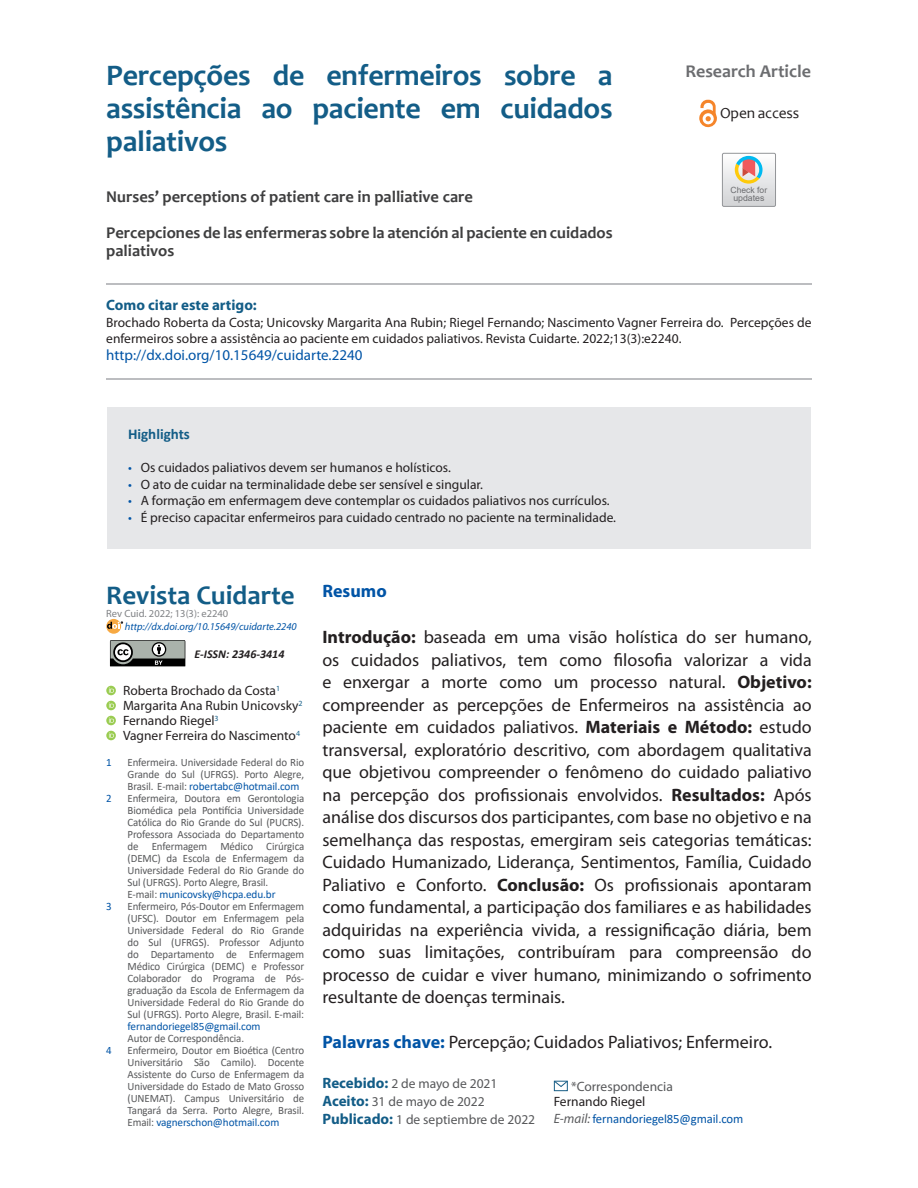
<style>
.page{position:relative;width:918px;height:1188px;background:#fff}
.page>*{position:absolute;margin:0;border:0;box-sizing:border-box;transform-origin:0 0}
.Estilo_de_párrafo_1{font:700 30px/33px "Candara";letter-spacing:-.01em;color:#135d87;text-align:justify}
.Estilo_de_párrafo_1-2{font:700 27px "Candara";color:#135d87}
.t1{font:18px/22.5px "Myriad Pro";color:#231f20;text-align:justify}
.Estilo_de_párrafo_1-3{font:700 18px "Candara";color:#6c6d70}
.Default_wrd_3{font:700 18px "Myriad Pro";color:#0154a6}
.Estilo_de_párrafo_1-4{font:700 16.5px/18px "Candara";color:#3e3e3f}
.t2{font:15.45px "Candara";letter-spacing:-.015em;color:#231f20}
.Normal_wrd_38{font:15px "Myriad Pro";color:#0154a6}
.Normal_wrd_38-2{font:700 15px "Myriad Pro";color:#135d87}
.Normal_wrd_38-3{font:700 15px "Calibri";color:#135d87}
.Normal_wrd_38-4{font:13.5px/16.5px "Myriad Pro";color:#231f20}
.Estilo_de_párrafo_1-5{font:13.5px "Myriad Pro";color:#231f20}
.Estilo_de_párrafo_1-6{font:13.5px "Myriad Pro";color:#57585a}
.Estilo_de_párrafo_1-7{font:12.75px "Calibri";letter-spacing:-.01em;color:#0154a6}
.Estilo_de_párrafo_1-8{font:italic 700 12px "Calibri";color:#231f20}
.pie_de_página{font:11.25px/12px "Calibri";letter-spacing:-.01em;color:#57585a;text-align:justify}
.pie_de_página-2{font:11.25px "Calibri";letter-spacing:-.01em;color:#0154a6}
.t3{font:italic 10.5px "Myriad Pro";color:#0154a6}
.parrafos_generales{font:10.5px "Myriad Pro";color:#808285}
.t4{font:8.7px "Arial";color:#6c6d70}
.t5{font:8.55px "Arial";color:#6c6d70}
.s1{color:#0154a6}
.s2{color:#57585a}
.s3{font-weight:700}
.s4{font-weight:700;color:#0154a6}
.s5{font-weight:700;font-size:15px;color:#135d87}
.s6{font-family:"Myriad Pro";font-style:italic;font-size:13.5px;color:#57585a}
</style>
<div class="page">
<div style="left:107px;top:408px;width:704px;height:141px;background:#e6e7e9"></div>
<svg style="left:106px;top:686px;width:10px;height:9px"></svg>
<svg style="left:106px;top:701px;width:10px;height:9px"></svg>
<svg style="left:106px;top:716px;width:10px;height:9px"></svg>
<svg style="left:106px;top:731px;width:10px;height:9px"></svg>
<svg style="left:722px;top:153px;width:54px;height:53px"></svg>
<svg style="left:699px;top:100px;width:18px;height:28px"></svg>
<div style="left:554px;top:1081px;width:14px;height:10px;border:1px solid #185d86"></div>
<svg style="left:554px;top:1081px;width:14px;height:6px"></svg>
<svg style="left:110px;top:640px;width:75px;height:26px"></svg>
<svg style="left:106px;top:619px;width:15px;height:15px"></svg>
<svg style="left:107px;top:622px;width:16px;height:7px"></svg>
<hr style="left:106px;top:283px;width:706px;height:2px;background:#bcbdc0">
<hr style="left:106px;top:378px;width:706px;height:2px;background:#bcbdc0">
<p class="Estilo_de_párrafo_1" style="left:106px;top:59px;width:508px">Percepções de enfermeiros sobre a assistência ao paciente em cuidados paliativos</p>
<p class="Estilo_de_párrafo_1-4" style="left:106px;top:188px;width:368px">Nurses’ perceptions of patient care in palliative care</p>
<p class="Estilo_de_párrafo_1-4" style="left:106px;top:224px;width:508px">Percepciones de las enfermeras sobre la atención al paciente en cuidados paliativos</p>
<p class="Estilo_de_párrafo_1-3" style="left:685px;top:60px;width:127px">Research Article</p>
<p class="t2" style="left:720px;top:103px;width:81px">Open access</p>
<p class="t5" style="left:731px;top:184px;width:38px">Check for</p>
<p class="t4" style="left:733px;top:192px;width:33px">updates</p>
<p class="Normal_wrd_38-2" style="left:106px;top:296px;width:152px">Como citar este artigo:</p>
<p class="Normal_wrd_38-4" style="left:106px;top:314px;width:707px">Brochado Roberta da Costa; Unicovsky Margarita Ana Rubin; Riegel Fernando; Nascimento Vagner Ferreira do. Percepções de enfermeiros sobre a assistência ao paciente em cuidados paliativos. Revista Cuidarte. 2022;13(3):e2240.</p>
<p class="Normal_wrd_38" style="left:106px;top:346px;width:258px">http://dx.doi.org/10.15649/cuidarte.2240</p>
<p class="Normal_wrd_38-3" style="left:128px;top:424px;width:63px">Highlights</p>
<p class="Normal_wrd_38-4" style="left:128px;top:459px;width:324px"><span class="s1">•</span> Os cuidados paliativos devem ser humanos e holísticos.</p>
<p class="Normal_wrd_38-4" style="left:128px;top:476px;width:357px"><span class="s1">•</span> O ato de cuidar na terminalidade debe ser sensível e singular.</p>
<p class="Normal_wrd_38-4" style="left:128px;top:492px;width:483px"><span class="s1">•</span> A formação em enfermagem deve contemplar os cuidados paliativos nos currículos.</p>
<p class="Normal_wrd_38-4" style="left:128px;top:509px;width:490px"><span class="s1">•</span> É preciso capacitar enfermeiros para cuidado centrado no paciente na terminalidade.</p>
<p class="Estilo_de_párrafo_1-2" style="left:106px;top:579px;width:190px">Revista Cuidarte</p>
<p class="parrafos_generales" style="left:106px;top:607px;width:123px">Rev Cuid. 2022; 13(3): e2240</p>
<p class="t3" style="left:125px;top:621px;width:173px">http://dx.doi.org/10.15649/cuidarte.2240</p>
<p class="Estilo_de_párrafo_1-8" style="left:194px;top:645px;width:91px">E-ISSN: 2346-3414</p>
<p class="Estilo_de_párrafo_1-5" style="left:123px;top:682px;width:159px">Roberta Brochado da Costa<sup>1</sup></p>
<p class="Estilo_de_párrafo_1-5" style="left:123px;top:697px;width:181px">Margarita Ana Rubin Unicovsky<sup>2</sup></p>
<p class="Estilo_de_párrafo_1-5" style="left:123px;top:712px;width:97px">Fernando Riegel<sup>3</sup></p>
<p class="Estilo_de_párrafo_1-5" style="left:123px;top:727px;width:179px">Vagner Ferreira do Nascimento<sup>4</sup></p>
<p class="pie_de_página-2" style="left:106px;top:755px;width:7px">1</p>
<p class="pie_de_página" style="left:128px;top:756px;width:178px">Enfermeira. Universidade Federal do Rio Grande do Sul (UFRGS). Porto Alegre, Brasil. E-mail: <span class="s1">robertabc@hotmail.com</span></p>
<p class="pie_de_página-2" style="left:106px;top:791px;width:7px">2</p>
<p class="pie_de_página" style="left:128px;top:792px;width:178px">Enfermeira, Doutora em Gerontologia Biomédica pela Pontifícia Universidade Católica do Rio Grande do Sul (PUCRS).<br>Professora Associada do Departamento de Enfermagem Médico Cirúrgica (DEMC) da Escola de Enfermagem da Universidade Federal do Rio Grande do Sul (UFRGS). Porto Alegre, Brasil.</p>
<p class="pie_de_página-2" style="left:128px;top:887px;width:150px"><span class="s2">E-mail:</span> municovsky@hcpa.edu.br</p>
<p class="pie_de_página-2" style="left:106px;top:899px;width:7px">3</p>
<p class="pie_de_página" style="left:128px;top:900px;width:178px">Enfermeiro, Pós-Doutor em Enfermagem (UFSC). Doutor em Enfermagem pela Universidade Federal do Rio Grande do Sul (UFRGS). Professor Adjunto do Departamento de Enfermagem Médico Cirúrgica (DEMC) e Professor Colaborador do Programa de Pós&shy;graduação da Escola de Enfermagem da Universidade Federal do Rio Grande do Sul (UFRGS). Porto Alegre, Brasil. E-mail: <span class="s1">fernandoriegel85@gmail.com</span></p>
<p class="pie_de_página" style="left:128px;top:1032px;width:118px">Autor de Correspondência.</p>
<p class="pie_de_página-2" style="left:106px;top:1043px;width:7px">4</p>
<p class="pie_de_página" style="left:128px;top:1044px;width:178px">Enfermeiro, Doutor em Bioética (Centro Universitário São Camilo). Docente Assistente do Curso de Enfermagem da Universidade do Estado de Mato Grosso (UNEMAT). Campus Universitário de Tangará da Serra. Porto Alegre, Brasil.<br>Email: <span class="s1">vagnerschon@hotmail.com</span></p>
<p class="Default_wrd_3" style="left:322px;top:580px;width:66px">Resumo</p>
<p class="t1" style="left:322px;top:626px;width:491px"><span class="s3">Introdução:</span> baseada em uma visão holística do ser humano, os cuidados paliativos, tem como filosofia valorizar a vida e enxergar a morte como um processo natural. <span class="s3">Objetivo: </span>compreender as percepções de Enfermeiros na assistência ao paciente em cuidados paliativos. <span class="s3">Materiais e Método:</span> estudo transversal, exploratório descritivo, com abordagem qualitativa que objetivou compreender o fenômeno do cuidado paliativo na percepção dos profissionais envolvidos. <span class="s3">Resultados:</span> Após análise dos discursos dos participantes, com base no objetivo e na semelhança das respostas, emergiram seis categorias temáticas:<br>Cuidado Humanizado, Liderança, Sentimentos, Família, Cuidado Paliativo e Conforto. <span class="s3">Conclusão:</span> Os profissionais apontaram como fundamental, a participação dos familiares e as habilidades adquiridas na experiência vivida, a ressignificação diária, bem como suas limitações, contribuíram para compreensão do processo de cuidar e viver humano, minimizando o sofrimento resultante de doenças terminais.</p>
<p class="t1" style="left:322px;top:1031px;width:451px"><span class="s4">Palavras chave:</span> Percepção; Cuidados Paliativos; Enfermeiro.</p>
<p class="Estilo_de_párrafo_1-6" style="left:322px;top:1075px;width:177px"><span class="s5">Recebido:</span> 2 de mayo de 2021</p>
<p class="Estilo_de_párrafo_1-6" style="left:322px;top:1093px;width:164px"><span class="s5">Aceito:</span> 31 de mayo de 2022</p>
<p class="Estilo_de_párrafo_1-6" style="left:322px;top:1111px;width:214px"><span class="s5">Publicado:</span> 1 de septiembre de 2022</p>
<p class="Estilo_de_párrafo_1-6" style="left:571px;top:1078px;width:103px">*Correspondencia</p>
<p class="Estilo_de_párrafo_1-5" style="left:554px;top:1093px;width:93px">Fernando Riegel</p>
<p class="Estilo_de_párrafo_1-7" style="left:554px;top:1110px;width:191px"><span class="s6">E-mail:</span> fernandoriegel85@gmail.com</p>
</div>
